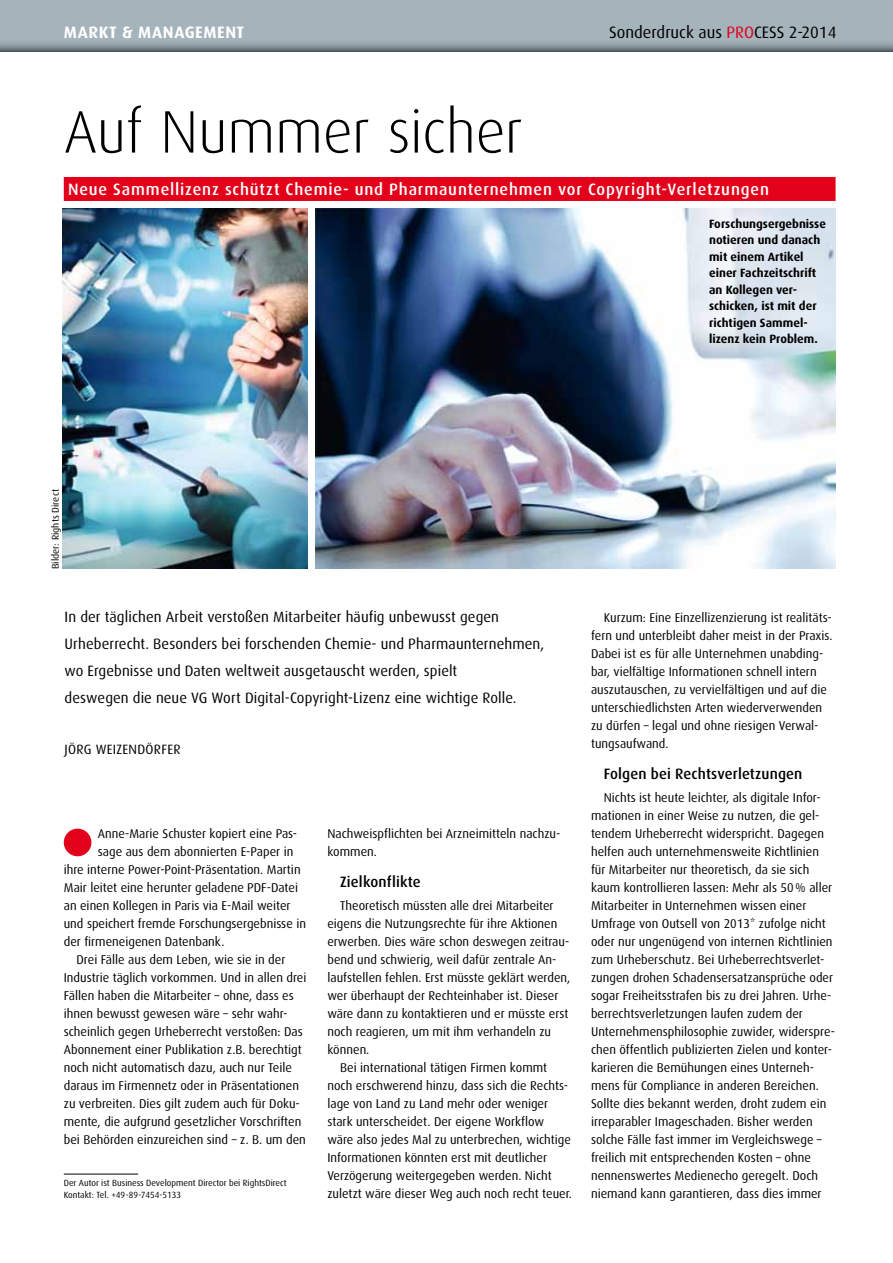
<style>
.page{position:relative;width:893px;height:1263px;background:#fff}
.page>*{position:absolute;margin:0;border:0;box-sizing:border-box;transform-origin:0 0}
.t1{font:300 60px "Dax Pro";letter-spacing:-.005em;color:#000}
.t2{font:500 16.5px "Dax Pro";letter-spacing:.05em;color:#fff}
.t3{font:16.5px "Dax Pro";color:#000}
.t4{font:700 16.5px "Dax Pro";letter-spacing:.085em;color:#fff}
.t5{font:15px/27px "Dax Pro";letter-spacing:.005em;color:#000}
.t6{font:500 15px "Dax Pro";letter-spacing:.01em;color:#000}
.t7{font:13.5px "Dax Pro";letter-spacing:.025em;color:#000}
.t8{font:12.75px/18px "Dax Pro";color:#000}
.t9{font:700 12px/16.5px "Dax Pro";color:#000}
.t10{font:9.75px "Dax Pro";color:#000}
.t11{font:9px/12px "Dax Pro";color:#000}
.s1{color:#e2001a}
</style>
<div class="page">
<div style="left:64px;top:177px;width:772px;height:24px;background:#e2001a"></div>
<hr style="left:64px;top:1174px;width:74px;height:1px;background:#000">
<div style="left:0;top:0;width:893px;height:51px;background:#a5b3bb"></div>
<svg style="left:0;top:43px;width:893px;height:8px;background:#7f8b92"></svg>
<img style="left:63px;top:208px;width:244px;height:360px">
<img style="left:315px;top:208px;width:521px;height:360px">
<div style="left:64px;top:829px;width:27px;height:27px;background:#e2001a;border-radius:50%"></div>
<p class="t4" style="left:64px;top:22px;width:182px">Markt &amp; Management</p>
<p class="t3" style="left:609px;top:22px;width:229px">Sonderdruck aus <span class="s1">PRO</span>CESS 2-2014</p>
<h1 class="t1" style="left:64px;top:92px;width:460px">Auf Nummer sicher</h1>
<p class="t2" style="left:68px;top:178px;width:702px">Neue Sammellizenz schützt Chemie- und Pharmaunternehmen vor Copyright-Verletzungen</p>
<p class="t9" style="left:709px;top:215px;width:118px">Forschungsergebnisse notieren und danach mit einem Artikel einer Fachzeitschrift an Kollegen ver&shy;schicken, ist mit der richtigen Sammel&shy;lizenz kein Problem.</p>
<p class="t10" style="left:49px;top:569px;width:81px;rotate:-90deg">Bilder: Rights Direct</p>
<p class="t5" style="left:65px;top:603px;width:481px">In der täglichen Arbeit verstoßen Mitarbeiter häufig unbewusst gegen Urheberrecht. Besonders bei forschenden Chemie- und Pharmaunternehmen, wo Ergebnisse und Daten weltweit ausgetauscht werden, spielt<br>deswegen die neue VG Wort Digital-Copyright-Lizenz eine wichtige Rolle.</p>
<p class="t7" style="left:65px;top:740px;width:110px">Jörg Weizendörfer</p>
<p class="t8" style="left:98px;top:824px;width:201px">Anne-Marie Schuster kopiert eine Pas-</p>
<p class="t8" style="left:98px;top:842px;width:197px">sage aus dem abonnierten E-Paper in</p>
<p class="t8" style="left:64px;top:860px;width:238px">ihre interne Power-Point-Präsentation. Martin</p>
<p class="t8" style="left:64px;top:878px;width:236px">Mair leitet eine herunter geladene PDF-Datei</p>
<p class="t8" style="left:64px;top:896px;width:228px">an einen Kollegen in Paris via E-Mail weiter</p>
<p class="t8" style="left:64px;top:914px;width:244px">und speichert fremde Forschungsergebnisse in</p>
<p class="t8" style="left:64px;top:932px;width:162px">der firmeneigenen Datenbank.</p>
<p class="t8" style="left:77px;top:950px;width:210px">Drei Fälle aus dem Leben, wie sie in der</p>
<p class="t8" style="left:64px;top:968px;width:244px">Industrie täglich vorkommen. Und in allen drei</p>
<p class="t8" style="left:64px;top:986px;width:231px">Fällen haben die Mitarbeiter – ohne, dass es</p>
<p class="t8" style="left:64px;top:1004px;width:225px">ihnen bewusst gewesen wäre – sehr wahr-</p>
<p class="t8" style="left:64px;top:1022px;width:241px">scheinlich gegen Urheberrecht verstoßen: Das</p>
<p class="t8" style="left:64px;top:1040px;width:240px">Abonnement einer Publikation z.B. berechtigt</p>
<p class="t8" style="left:64px;top:1058px;width:230px">noch nicht automatisch dazu, auch nur Teile</p>
<p class="t8" style="left:64px;top:1076px;width:237px">daraus im Firmennetz oder in Präsentationen</p>
<p class="t8" style="left:64px;top:1094px;width:238px">zu verbreiten. Dies gilt zudem auch für Doku-</p>
<p class="t8" style="left:64px;top:1112px;width:239px">mente, die aufgrund gesetzlicher Vorschriften</p>
<p class="t8" style="left:64px;top:1130px;width:244px">bei Behörden einzureichen sind – z. B. um den</p>
<p class="t11" style="left:64px;top:1177px;width:224px">Der Autor ist Business Development Director bei RightsDirect<br>Kontakt: Tel. +49-89-7454-5133</p>
<p class="t8" style="left:327px;top:824px;width:235px">Nachweispflichten bei Arzneimitteln nachzu&shy;kommen.</p>
<p class="t6" style="left:340px;top:872px;width:82px">Zielkonflikte</p>
<p class="t8" style="left:340px;top:896px;width:215px">Theoretisch müssten alle drei Mitarbeiter</p>
<p class="t8" style="left:327px;top:914px;width:232px">eigens die Nutzungsrechte für ihre Aktionen</p>
<p class="t8" style="left:327px;top:932px;width:243px">erwerben. Dies wäre schon deswegen zeitrau-</p>
<p class="t8" style="left:327px;top:950px;width:231px">bend und schwierig, weil dafür zentrale An-</p>
<p class="t8" style="left:327px;top:968px;width:245px">laufstellen fehlen. Erst müsste geklärt werden,</p>
<p class="t8" style="left:327px;top:986px;width:233px">wer überhaupt der Rechteinhaber ist. Dieser</p>
<p class="t8" style="left:327px;top:1004px;width:243px">wäre dann zu kontaktieren und er müsste erst</p>
<p class="t8" style="left:327px;top:1022px;width:225px">noch reagieren, um mit ihm verhandeln zu</p>
<p class="t8" style="left:327px;top:1040px;width:44px">können.</p>
<p class="t8" style="left:340px;top:1058px;width:209px">Bei international tätigen Firmen kommt</p>
<p class="t8" style="left:327px;top:1076px;width:242px">noch erschwerend hinzu, dass sich die Rechts-</p>
<p class="t8" style="left:327px;top:1094px;width:222px">lage von Land zu Land mehr oder weniger</p>
<p class="t8" style="left:327px;top:1112px;width:218px">stark unterscheidet. Der eigene Workflow</p>
<p class="t8" style="left:327px;top:1130px;width:245px">wäre also jedes Mal zu unterbrechen, wichtige</p>
<p class="t8" style="left:327px;top:1148px;width:221px">Informationen könnten erst mit deutlicher</p>
<p class="t8" style="left:327px;top:1166px;width:226px">Verzögerung weitergegeben werden. Nicht</p>
<p class="t8" style="left:327px;top:1184px;width:246px">zuletzt wäre dieser Weg auch noch recht teuer.</p>
<p class="t8" style="left:591px;top:608px;width:243px;text-indent:13px">Kurzum: Eine Einzellizenzierung ist realitäts&shy;fern und unterbleibt daher meist in der Praxis.<br>Dabei ist es für alle Unternehmen unabding&shy;bar, vielfältige Informationen schnell intern auszutauschen, zu vervielfältigen und auf die unterschiedlichsten Arten wiederverwenden zu dürfen – legal und ohne riesigen Verwal&shy;tungsaufwand.</p>
<p class="t6" style="left:604px;top:764px;width:200px">Folgen bei Rechtsverletzungen</p>
<p class="t8" style="left:591px;top:788px;width:245px;text-indent:13px">Nichts ist heute leichter, als digitale Infor&shy;mationen in einer Weise zu nutzen, die gel&shy;tendem Urheberrecht widerspricht. Dagegen helfen auch unternehmensweite Richtlinien für Mitarbeiter nur theoretisch, da sie sich kaum kontrollieren lassen: Mehr als 50% aller Mitarbeiter in Unternehmen wissen einer Umfrage von Outsell von 2013* zufolge nicht oder nur ungenügend von internen Richtlinien zum Urheberschutz. Bei Urheberrechtsverlet&shy;zungen drohen Schadensersatzansprüche oder sogar Freiheitsstrafen bis zu drei Jahren. Urhe&shy;berrechtsverletzungen laufen zudem der Unternehmensphilosophie zuwider, widerspre&shy;chen öffentlich publizierten Zielen und konter&shy;karieren die Bemühungen eines Unterneh&shy;mens für Compliance in anderen Bereichen.<br>Sollte dies bekannt werden, droht zudem ein irreparabler Imageschaden. Bisher werden solche Fälle fast immer im Vergleichswege – freilich mit entsprechenden Kosten – ohne nennenswertes Medienecho geregelt. Doch niemand kann garantieren, dass dies immer</p>
</div>
